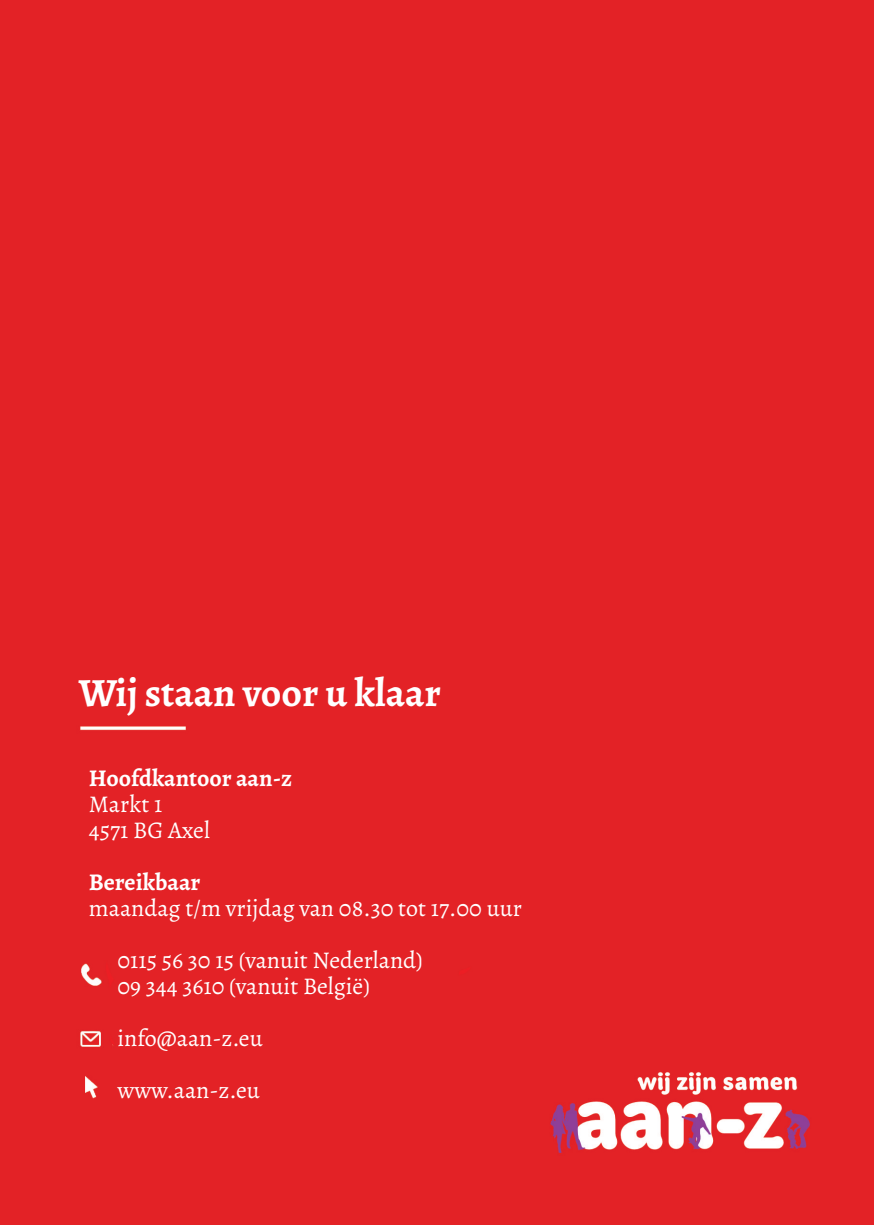
<style>
.page{position:relative;width:874px;height:1225px;background:#fff}
.page>*{position:absolute;margin:0;border:0;box-sizing:border-box;transform-origin:0 0}
.t1{font:700 40px "Alegreya";color:#fff}
.t2{font:24px/52px "Alegreya";color:#fff}
.t3{font:700 24px "Alegreya";color:#fff}
</style>
<div class="page">
<div style="left:0;top:0;width:873px;height:1225px;background:#e32226"></div>
<h1 class="t1" style="left:79px;top:665px;width:363px">Wij staan voor u klaar</h1>
<p class="t3" style="left:89px;top:762px;width:205px">Hoofdkantoor aan-z</p>
<p class="t2" style="left:89px;top:791px;width:122px;line-height:26px">Markt 1<br>4571 BG Axel</p>
<p class="t3" style="left:89px;top:866px;width:113px">Bereikbaar</p>
<p class="t2" style="left:117px;top:882px;width:406px;text-indent:-29px">maandag t/m vrijdag van 08.30 tot 17.00 uur<br>0115 56 30 15 (vanuit Nederland)</p>
<p class="t2" style="left:117px;top:960px;width:254px">09 344 3610 (vanuit België) info@aan-z.eu www.aan-z.eu</p>
</div>
